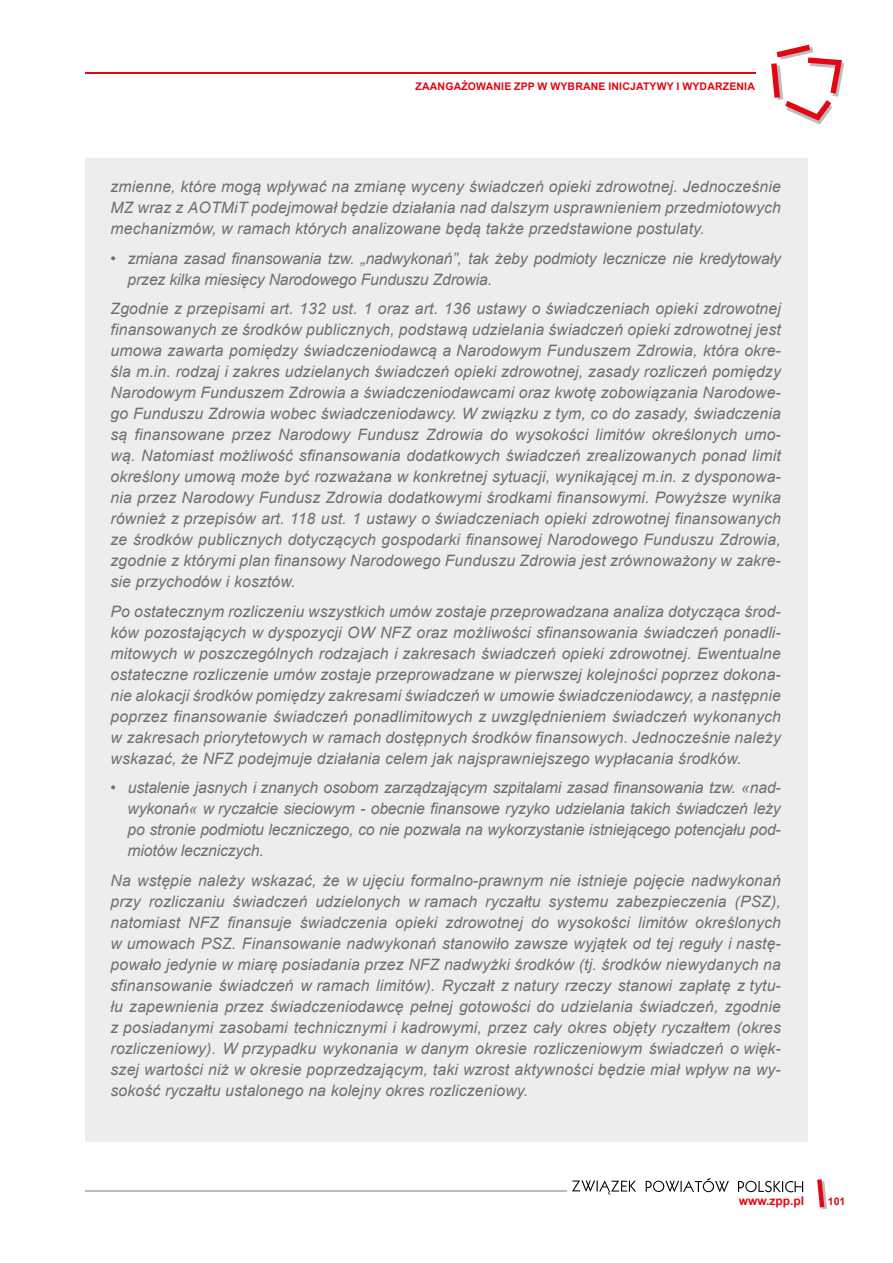
<style>
.page{position:relative;width:893px;height:1263px;background:#fff}
.page>*{position:absolute;margin:0;border:0;box-sizing:border-box;transform-origin:0 0}
.t1{font:italic 15.75px/21px "Arial";letter-spacing:.01em;color:#706f6f;text-align:justify}
.t2{font:italic 15.75px/21px "Arial";letter-spacing:-.01em;color:#706f6f}
.t3{font:700 12px "Arial";color:#e30613}
.t4{font:700 10.5px "Arial";letter-spacing:.015em;color:#e30613}
</style>
<div class="page">
<hr style="left:85px;top:72px;width:671px;height:2px;background:#e30613">
<svg style="left:771px;top:45px;width:73px;height:80px"></svg>
<svg style="left:572px;top:1180px;width:64px;height:14px"></svg>
<svg style="left:646px;top:1178px;width:83px;height:14px"></svg>
<svg style="left:738px;top:1181px;width:65px;height:11px"></svg>
<svg style="left:817px;top:1179px;width:10px;height:30px"></svg>
<hr style="left:85px;top:1190px;width:482px;height:2px;background:#bcbcbc">
<div style="left:85px;top:158px;width:723px;height:984px;background:#ededed"></div>
<p class="t4" style="left:416px;top:79px;width:341px">ZAANGAŻOWANIE ZPP W WYBRANE INICJATYWY I WYDARZENIA</p>
<p class="t1" style="left:111px;top:176px;width:672px">zmienne, które mogą wpływać na zmianę wyceny świadczeń opieki zdrowotnej. Jednocześnie MZ wraz z AOTMiT podejmował będzie działania nad dalszym usprawnieniem przedmiotowych mechanizmów, w ramach których analizowane będą także przedstawione postulaty.</p>
<p class="t2" style="left:128px;top:248px;width:655px;text-indent:-17px">• zmiana zasad finansowania tzw. „nadwykonań”, tak żeby podmioty lecznicze nie kredytowały przez kilka miesięcy Narodowego Funduszu Zdrowia.</p>
<p class="t1" style="left:111px;top:298px;width:672px">Zgodnie z przepisami art. 132 ust. 1 oraz art. 136 ustawy o świadczeniach opieki zdrowotnej finansowanych ze środków publicznych, podstawą udzielania świadczeń opieki zdrowotnej jest umowa zawarta pomiędzy świadczeniodawcą a Narodowym Funduszem Zdrowia, która okre&shy;śla m.in. rodzaj i zakres udzielanych świadczeń opieki zdrowotnej, zasady rozliczeń pomiędzy Narodowym Funduszem Zdrowia a świadczeniodawcami oraz kwotę zobowiązania Narodowe&shy;go Funduszu Zdrowia wobec świadczeniodawcy. W związku z tym, co do zasady, świadczenia są finansowane przez Narodowy Fundusz Zdrowia do wysokości limitów określonych umo&shy;wą. Natomiast możliwość sfinansowania dodatkowych świadczeń zrealizowanych ponad limit określony umową może być rozważana w konkretnej sytuacji, wynikającej m.in. z dysponowa&shy;nia przez Narodowy Fundusz Zdrowia dodatkowymi środkami finansowymi. Powyższe wynika również z przepisów art. 118 ust. 1 ustawy o świadczeniach opieki zdrowotnej finansowanych ze środków publicznych dotyczących gospodarki finansowej Narodowego Funduszu Zdrowia, zgodnie z którymi plan finansowy Narodowego Funduszu Zdrowia jest zrównoważony w zakre&shy;sie przychodów i kosztów.</p>
<p class="t1" style="left:111px;top:601px;width:672px">Po ostatecznym rozliczeniu wszystkich umów zostaje przeprowadzana analiza dotycząca środ&shy;ków pozostających w dyspozycji OW NFZ oraz możliwości sfinansowania świadczeń ponadli&shy;mitowych w poszczególnych rodzajach i zakresach świadczeń opieki zdrowotnej. Ewentualne ostateczne rozliczenie umów zostaje przeprowadzane w pierwszej kolejności poprzez dokona&shy;nie alokacji środków pomiędzy zakresami świadczeń w umowie świadczeniodawcy, a następnie poprzez finansowanie świadczeń ponadlimitowych z uwzględnieniem świadczeń wykonanych w zakresach priorytetowych w ramach dostępnych środków finansowych. Jednocześnie należy wskazać, że NFZ podejmuje działania celem jak najsprawniejszego wypłacania środków.</p>
<p class="t1" style="left:128px;top:777px;width:655px;text-indent:-17px">• ustalenie jasnych i znanych osobom zarządzającym szpitalami zasad finansowania tzw. «nad&shy;wykonań« w ryczałcie sieciowym - obecnie finansowe ryzyko udzielania takich świadczeń leży po stronie podmiotu leczniczego, co nie pozwala na wykorzystanie istniejącego potencjału pod&shy;miotów leczniczych.</p>
<p class="t1" style="left:111px;top:870px;width:672px">Na wstępie należy wskazać, że w ujęciu formalno-prawnym nie istnieje pojęcie nadwykonań przy rozliczaniu świadczeń udzielonych w ramach ryczałtu systemu zabezpieczenia (PSZ), natomiast NFZ finansuje świadczenia opieki zdrowotnej do wysokości limitów określonych w umowach PSZ. Finansowanie nadwykonań stanowiło zawsze wyjątek od tej reguły i nastę&shy;powało jedynie w miarę posiadania przez NFZ nadwyżki środków (tj. środków niewydanych na sfinansowanie świadczeń w ramach limitów). Ryczałt z natury rzeczy stanowi zapłatę z tytu&shy;łu zapewnienia przez świadczeniodawcę pełnej gotowości do udzielania świadczeń, zgodnie z posiadanymi zasobami technicznymi i kadrowymi, przez cały okres objęty ryczałtem (okres rozliczeniowy). W przypadku wykonania w danym okresie rozliczeniowym świadczeń o więk&shy;szej wartości niż w okresie poprzedzającym, taki wzrost aktywności będzie miał wpływ na wy&shy;sokość ryczałtu ustalonego na kolejny okres rozliczeniowy.</p>
<p class="t3" style="left:739px;top:1192px;width:67px">www.zpp.pl</p>
<p class="t4" style="left:828px;top:1194px;width:19px">101</p>
</div>
